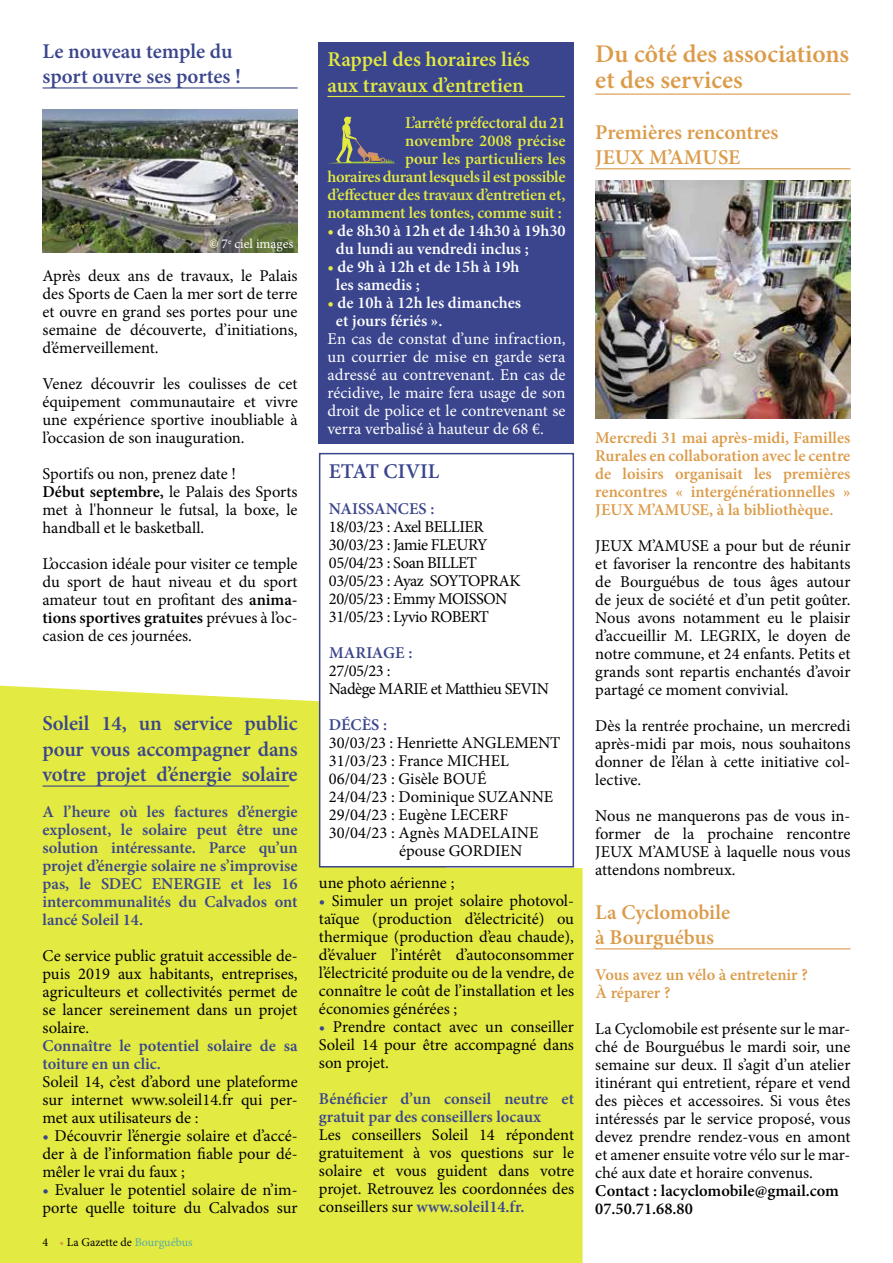
<style>
.page{position:relative;width:893px;height:1263px;background:#fff}
.page>*{position:absolute;margin:0;border:0;box-sizing:border-box;transform-origin:0 0}
.t1{font:600 25.5px/25.5px "Minion Pro";color:#db9b49}
.t2{font:600 21px/25.5px "Minion Pro";letter-spacing:-.01em;color:#3a458d}
.t3{font:600 21px/25.5px "Minion Pro";color:#db9b49}
.t4{font:600 21px/25.5px "Minion Pro";color:#e3ea41}
.t5{font:16.5px/18px "Minion Pro";letter-spacing:-.005em;color:#000;text-align:justify}
.t6{font:600 16.5px/18px "Minion Pro";color:#3a458d}
.t7{font:600 16.5px/18px "Minion Pro";color:#db9b49;text-align:justify}
.t8{font:16.5px/18px "Minion Pro";color:#fff;text-align:justify}
.t9{font:600 16.5px/18px "Minion Pro";letter-spacing:-.01em;color:#e3ea41;text-align:right}
.t10{font:16.5px/18px "Minion Pro";letter-spacing:-.03em;color:#000}
.t11{font:600 16.5px/18px "Minion Pro";color:#fff}
.t12{font:600 16.5px/18px "Minion Pro";color:#000}
.t13{font:13.5px "Minion Pro";color:#fff}
.t14{font:12px "Minion Pro";color:#000}
.s1{font-weight:600}
.s2{color:#3a458d}
.s3{color:#db9b49}
.s4{color:#57aca5}
.s5{color:#e3ea41}
.s6{font-weight:600;color:#3a458d}
</style>
<div class="page">
<hr style="left:43px;top:87px;width:255px;height:2px;background:#3a458d">
<img style="left:43px;top:109px;width:255px;height:144px">
<hr style="left:595px;top:168px;width:255px;height:1px;background:#db9b49">
<img style="left:595px;top:181px;width:255px;height:238px">
<hr style="left:595px;top:948px;width:255px;height:1px;background:#db9b49">
<hr style="left:595px;top:94px;width:255px;height:1px;background:#db9b49">
<div style="left:0;top:686px;width:583px;height:577px;background:#e3ea41"></div>
<hr style="left:43px;top:785px;width:246px;height:2px;background:#3a458d">
<div style="left:319px;top:43px;width:255px;height:401px;background:#3a458d"></div>
<hr style="left:327px;top:96px;width:238px;height:1px;background:#e3ea41">
<svg style="left:332px;top:117px;width:63px;height:46px"></svg>
<div style="left:446px;top:533px;width:145px;height:334px;background:#fff"></div>
<div style="left:320px;top:454px;width:253px;height:413px;background:#fff"></div>
<div style="left:319px;top:453px;width:255px;height:414px;border:2px solid #3a458d"></div>
<p class="t2" style="left:43px;top:38px;width:200px">Le nouveau temple du sport ouvre ses portes !</p>
<p class="t13" style="left:209px;top:235px;width:86px">© 7<sup>e</sup> ciel images</p>
<p class="t5" style="left:43px;top:267px;width:257px">Après deux ans de travaux, le Palais des Sports de Caen la mer sort de terre et ouvre en grand ses portes pour une semaine de découverte, d’initiations, d’émerveillement.</p>
<p class="t5" style="left:43px;top:375px;width:257px">Venez découvrir les coulisses de cet équipement communautaire et vivre une expérience sportive inoubliable à l’occasion de son inauguration.</p>
<p class="t5" style="left:43px;top:465px;width:257px;text-align:left">Sportifs ou non, prenez date !<br><span class="s1">Début septembre,</span> le Palais des Sports met à l'honneur le futsal, la boxe, le handball et le basketball.</p>
<p class="t5" style="left:43px;top:555px;width:257px">L’occasion idéale pour visiter ce temple du sport de haut niveau et du sport amateur tout en profitant des <span class="s1">anima&shy;tions sportives gratuites</span> prévues à l’oc&shy;casion de ces journées.</p>
<p class="t2" style="left:43px;top:711px;width:257px;text-align:justify">Soleil 14, un service public pour vous accompagner dans votre projet d’énergie solaire</p>
<p class="t6" style="left:43px;top:803px;width:257px;text-align:justify">A l’heure où les factures d’énergie explosent, le solaire peut être une solution intéressante. Parce qu’un projet d’énergie solaire ne s’improvise pas, le SDEC ENERGIE et les 16 intercommunalités du Calvados ont lancé Soleil 14.</p>
<p class="t5" style="left:43px;top:947px;width:257px">Ce service public gratuit accessible de&shy;puis 2019 aux habitants, entreprises, agriculteurs et collectivités permet de se lancer sereinement dans un projet solaire.</p>
<p class="t6" style="left:43px;top:1037px;width:257px">Connaître le potentiel solaire de sa toiture en un clic.</p>
<p class="t5" style="left:43px;top:1073px;width:257px">Soleil 14, c’est d’abord une plateforme sur internet www.soleil14.fr qui per&shy;met aux utilisateurs de :</p>
<p class="t5" style="left:43px;top:1127px;width:257px"><span class="s2">•</span> Découvrir l’énergie solaire et d’accé&shy;der à de l’information fiable pour dé&shy;mêler le vrai du faux ;</p>
<p class="t5" style="left:43px;top:1181px;width:257px"><span class="s2">•</span> Evaluer le potentiel solaire de n’im&shy;porte quelle toiture du Calvados sur</p>
<p class="t14" style="left:43px;top:1234px;width:151px">4 <span class="s3">•</span> La Gazette de <span class="s4">Bourguébus</span></p>
<p class="t4" style="left:327px;top:47px;width:204px">Rappel des horaires liés aux travaux d’entretien</p>
<p class="t9" style="left:327px;top:113px;width:240px">L’arrêté préfectoral du 21<br>novembre 2008 précise<br>pour les particuliers les<br>horaires durant lesquels il est possible d’effectuer des travaux d’entretien et, notamment les tontes, comme suit :</p>
<p class="t11" style="left:336px;top:221px;width:231px;text-indent:-9px"><span class="s5">•</span> de 8h30 à 12h et de 14h30 à 19h30 du lundi au vendredi inclus ;</p>
<p class="t11" style="left:336px;top:257px;width:185px;text-indent:-8px"><span class="s5">•</span> de 9h à 12h et de 15h à 19h les samedis ;</p>
<p class="t11" style="left:336px;top:293px;width:187px;text-indent:-8px"><span class="s5">•</span> de 10h à 12h les dimanches et jours fériés ».</p>
<p class="t8" style="left:327px;top:330px;width:240px">En cas de constat d’une infraction, un courrier de mise en garde sera adressé au contrevenant. En cas de récidive, le maire fera usage de son droit de police et le contrevenant se verra verbalisé à hauteur de 68 €.</p>
<p class="t2" style="left:329px;top:459px;width:112px">ETAT CIVIL</p>
<p class="t6" style="left:329px;top:500px;width:107px">NAISSANCES :</p>
<p class="t10" style="left:329px;top:518px;width:193px">18/03/23 : Axel BELLIER<br>30/03/23 : Jamie FLEURY<br>05/04/23 : Soan BILLET<br>03/05/23 : Ayaz SOYTOPRAK<br>20/05/23 : Emmy MOISSON<br>31/05/23 : Lyvio ROBERT</p>
<p class="t6" style="left:329px;top:644px;width:85px">MARIAGE :</p>
<p class="t10" style="left:329px;top:662px;width:222px">27/05/23 :<br>Nadège MARIE et Matthieu SEVIN</p>
<p class="t6" style="left:329px;top:716px;width:60px">DÉCÈS :</p>
<p class="t5" style="left:329px;top:734px;width:233px">30/03/23 : Henriette ANGLEMENT</p>
<p class="t5" style="left:329px;top:752px;width:182px">31/03/23 : France MICHEL</p>
<p class="t5" style="left:329px;top:770px;width:159px">06/04/23 : Gisèle BOUÉ</p>
<p class="t5" style="left:329px;top:788px;width:226px">24/04/23 : Dominique SUZANNE</p>
<p class="t5" style="left:329px;top:806px;width:181px">29/04/23 : Eugène LECERF</p>
<p class="t5" style="left:329px;top:824px;width:211px">30/04/23 : Agnès MADELAINE</p>
<p class="t5" style="left:399px;top:842px;width:125px">épouse GORDIEN</p>
<p class="t5" style="left:319px;top:874px;width:137px">une photo aérienne ;</p>
<p class="t5" style="left:319px;top:892px;width:257px"><span class="s2">•</span> Simuler un projet solaire photovol&shy;taïque (production d’électricité) ou thermique (production d’eau chaude), d’évaluer l’intérêt d’autoconsommer l’électricité produite ou de la vendre, de connaître le coût de l’installation et les économies générées ;</p>
<p class="t5" style="left:319px;top:1018px;width:257px"><span class="s2">•</span> Prendre contact avec un conseiller Soleil 14 pour être accompagné dans son projet.</p>
<p class="t6" style="left:319px;top:1090px;width:257px">Bénéficier d’un conseil neutre et gratuit par des conseillers locaux</p>
<p class="t5" style="left:319px;top:1126px;width:257px">Les conseillers Soleil 14 répondent gratuitement à vos questions sur le solaire et vous guident dans votre projet. Retrouvez les coordonnées des conseillers sur <span class="s6">www.soleil14.fr.</span></p>
<h1 class="t1" style="left:595px;top:41px;width:255px">Du côté des associations et des services</h1>
<p class="t3" style="left:595px;top:119px;width:185px">Premières rencontres<br>JEUX M’AMUSE</p>
<p class="t7" style="left:595px;top:429px;width:257px">Mercredi 31 mai après-midi, Familles Rurales en collaboration avec le centre de loisirs organisait les premières rencontres « intergénérationnelles » JEUX M’AMUSE, à la bibliothèque.</p>
<p class="t5" style="left:595px;top:537px;width:257px">JEUX M’AMUSE a pour but de réunir et favoriser la rencontre des habitants de Bourguébus de tous âges autour de jeux de société et d’un petit goûter.<br>Nous avons notamment eu le plaisir d’accueillir M. LEGRIX, le doyen de notre commune, et 24 enfants. Petits et grands sont repartis enchantés d’avoir partagé ce moment convivial.</p>
<p class="t5" style="left:595px;top:717px;width:257px">Dès la rentrée prochaine, un mercredi après-midi par mois, nous souhaitons donner de l’élan à cette initiative col&shy;lective.</p>
<p class="t5" style="left:595px;top:807px;width:257px">Nous ne manquerons pas de vous in&shy;former de la prochaine rencontre JEUX M’AMUSE à laquelle nous vous attendons nombreux.</p>
<p class="t3" style="left:595px;top:899px;width:136px">La Cyclomobile à Bourguébus</p>
<p class="t7" style="left:595px;top:966px;width:214px">Vous avez un vélo à entretenir ?<br>À réparer ?</p>
<p class="t5" style="left:595px;top:1020px;width:257px">La Cyclomobile est présente sur le mar&shy;ché de Bourguébus le mardi soir, une semaine sur deux. Il s’agit d’un atelier itinérant qui entretient, répare et vend des pièces et accessoires. Si vous êtes intéressés par le service proposé, vous devez prendre rendez-vous en amont et amener ensuite votre vélo sur le mar&shy;ché aux date et horaire convenus.</p>
<p class="t12" style="left:595px;top:1182px;width:245px">Contact : lacyclomobile@gmail.com<br>07.50.71.68.80</p>
</div>
